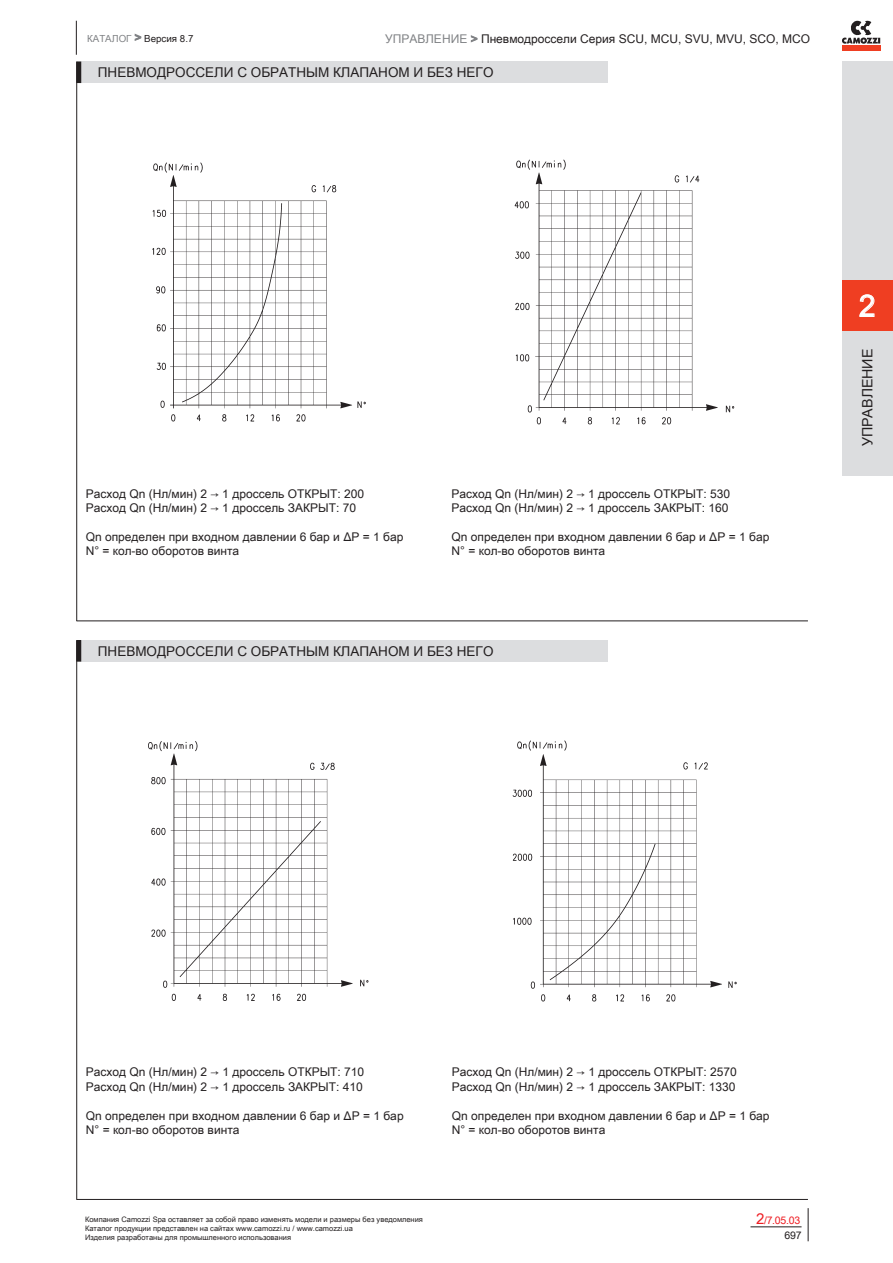
<style>
.page{position:relative;width:893px;height:1263px;background:#fff}
.page>*{position:absolute;margin:0;border:0;box-sizing:border-box;transform-origin:0 0}
.t1{font:30px "Arial Unicode MS";color:#fff}
.t2{font:14.25px "Arial Unicode MS";color:#231f20}
.t3{font:13.5px "Arial Unicode MS";color:#231f20}
.t4{font:12px/14.4px "Arial Unicode MS";color:#231f20}
.t5{font:10.5px "Arial Unicode MS";color:#ee1d23}
.t6{font:10.5px "Arial Unicode MS";color:#231f20}
.t7{font:9.75px "Arial Unicode MS";color:#231f20}
.t8{font:7.5px/9px "Arial Unicode MS";color:#231f20}
.s1{color:#808285}
.s2{font-size:12px;color:#808285}
.s3{font-size:15px}
</style>
<div class="page">
<svg style="left:842px;top:21px;width:38px;height:23px"></svg>
<div style="left:842px;top:45px;width:38px;height:5px;background:#ef3e22"></div>
<div style="left:842px;top:62px;width:51px;height:414px;background:#dcdddf"></div>
<div style="left:842px;top:281px;width:51px;height:50px;background:#ef3e22"></div>
<svg style="left:859px;top:294px;width:15px;height:23px"></svg>
<svg style="left:135px;top:34px;width:6px;height:7px"></svg>
<hr style="left:76px;top:21px;width:1px;height:34px;background:#231f20">
<svg style="left:471px;top:35px;width:7px;height:7px"></svg>
<hr style="left:808px;top:1208px;width:1px;height:33px;background:#231f20">
<hr style="left:750px;top:1226px;width:51px;height:1px;background:#231f20">
<hr style="left:77px;top:621px;width:731px;height:1px;background:#231f20">
<hr style="left:77px;top:1199px;width:731px;height:1px;background:#231f20">
<img style="left:77px;top:104px;width:289px;height:376px">
<img style="left:514px;top:159px;width:221px;height:266px">
<img style="left:148px;top:741px;width:221px;height:260px">
<img style="left:512px;top:740px;width:225px;height:262px">
<div style="left:77px;top:62px;width:531px;height:21px;background:#dcdddf"></div>
<div style="left:77px;top:62px;width:4px;height:21px;border:1px solid #231f20"></div>
<div style="left:77px;top:640px;width:531px;height:21px;background:#dcdddf"></div>
<div style="left:77px;top:640px;width:4px;height:21px;border:1px solid #231f20"></div>
<hr style="left:76px;top:62px;width:1px;height:559px;background:#231f20">
<hr style="left:76px;top:640px;width:1px;height:559px;background:#231f20">
<p class="t7" style="left:87px;top:31px;width:108px"><span class="s1">КАТАЛОГ</span> <span class="s2">&gt;</span> Версия 8.7</p>
<p class="t4" style="left:385px;top:31px;width:426px"><span class="s1">УПРАВЛЕНИЕ &gt;</span> Пневмодроссели Серия SCU, MCU, SVU, MVU, SCO, MCO</p>
<p class="t3" style="left:98px;top:63px;width:397px">ПНЕВМОДРОССЕЛИ С ОБРАТНЫМ КЛАПАНОМ И БЕЗ НЕГО</p>
<p class="t4" style="left:86px;top:486px;width:280px">Расход Qn (Нл/мин) 2 → 1 дроссель ОТКРЫТ: 200<br>Расход Qn (Нл/мин) 2 → 1 дроссель ЗАКРЫТ: 70</p>
<p class="t4" style="left:86px;top:529px;width:319px">Qn определен при входном давлении 6 бар и ΔP = 1 бар<br>N° = кол-во оборотов винта</p>
<p class="t4" style="left:452px;top:486px;width:280px">Расход Qn (Нл/мин) 2 → 1 дроссель ОТКРЫТ: 530<br>Расход Qn (Нл/мин) 2 → 1 дроссель ЗАКРЫТ: 160</p>
<p class="t4" style="left:452px;top:529px;width:319px">Qn определен при входном давлении 6 бар и ΔP = 1 бар<br>N° = кол-во оборотов винта</p>
<p class="t3" style="left:98px;top:641px;width:397px">ПНЕВМОДРОССЕЛИ С ОБРАТНЫМ КЛАПАНОМ И БЕЗ НЕГО</p>
<h1 class="t1" style="left:859px;top:284px;width:18px">2</h1>
<p class="t2" style="left:857px;top:446px;width:99px;rotate:-90deg">УПРАВЛЕНИЕ</p>
<p class="t4" style="left:86px;top:1065px;width:280px">Расход Qn (Нл/мин) 2 → 1 дроссель ОТКРЫТ: 710<br>Расход Qn (Нл/мин) 2 → 1 дроссель ЗАКРЫТ: 410</p>
<p class="t4" style="left:86px;top:1108px;width:319px">Qn определен при входном давлении 6 бар и ΔP = 1 бар<br>N° = кол-во оборотов винта</p>
<p class="t4" style="left:452px;top:1065px;width:287px">Расход Qn (Нл/мин) 2 → 1 дроссель ОТКРЫТ: 2570<br>Расход Qn (Нл/мин) 2 → 1 дроссель ЗАКРЫТ: 1330</p>
<p class="t4" style="left:452px;top:1108px;width:319px">Qn определен при входном давлении 6 бар и ΔP = 1 бар<br>N° = кол-во оборотов винта</p>
<p class="t8" style="left:85px;top:1214px;width:339px">Компания Camozzi Spa оставляет за собой право изменять модели и размеры без уведомления<br>Каталог продукции представлен на сайтах www.camozzi.ru / www.camozzi.ua<br>Изделия разработаны для промышленного использования</p>
<p class="t5" style="left:756px;top:1212px;width:46px"><span class="s3">2</span>/7.05.03</p>
<p class="t6" style="left:785px;top:1228px;width:18px">697</p>
</div>
